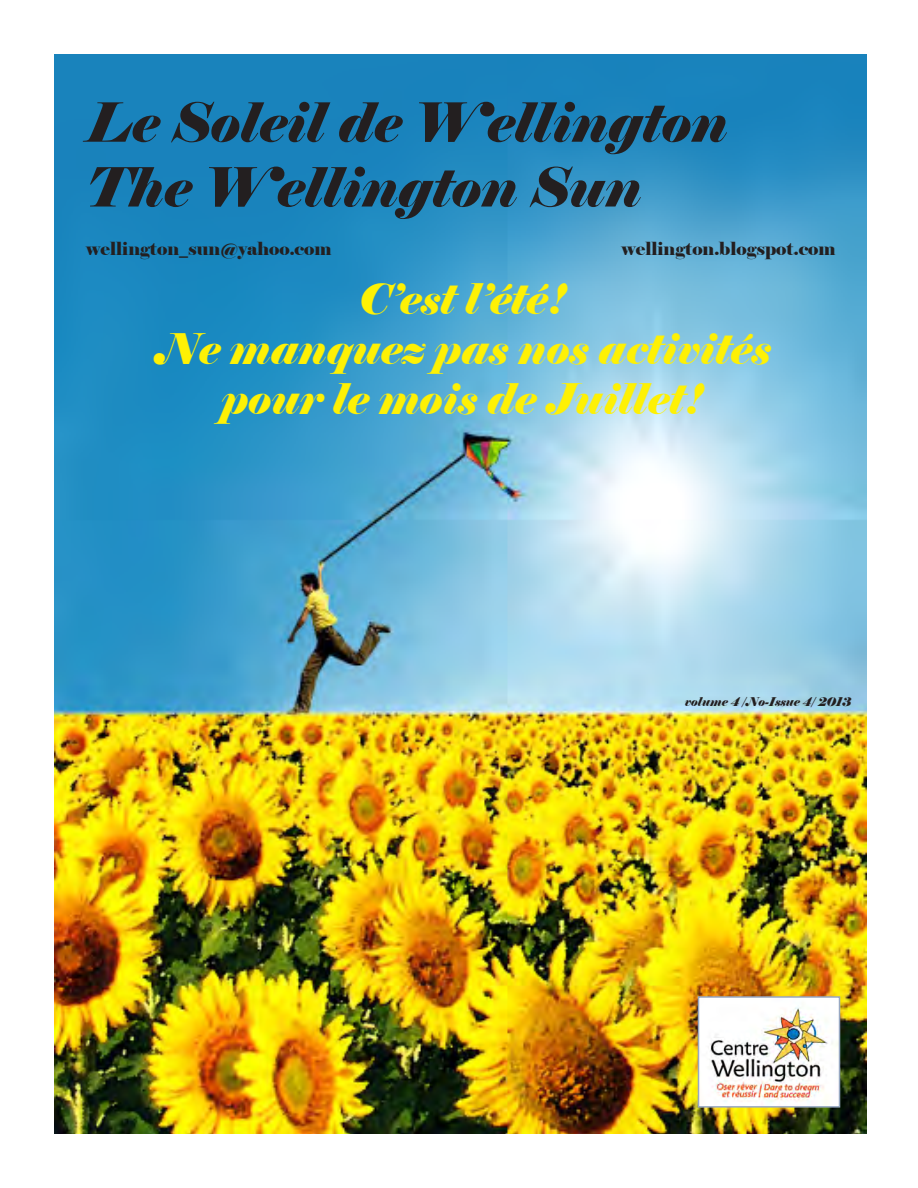
<style>
.page{position:relative;width:918px;height:1188px;background:#fff}
.page>*{position:absolute;margin:0;border:0;box-sizing:border-box;transform-origin:0 0}
.t1{font:italic 54px "Elephant";color:#231f20}
.t2{font:italic 42px "Elephant";color:#fef105}
.t3{font:18px "Elephant";color:#231f20}
.t4{font:italic 12px "Elephant";color:#231f20}
</style>
<div class="page">
<img style="left:54px;top:54px;width:812px;height:1080px">
<img style="left:701px;top:999px;width:136px;height:106px">
<div style="left:698px;top:996px;width:142px;height:112px;border:2px solid #97a8c2"></div>
<p class="t1" style="left:86px;top:89px;width:643px">Le Soleil de Wellington</p>
<p class="t1" style="left:86px;top:153px;width:557px">The Wellington Sun</p>
<p class="t3" style="left:86px;top:238px;width:247px">wellington_sun@yahoo.com</p>
<p class="t3" style="left:621px;top:238px;width:216px">wellington.blogspot.com</p>
<p class="t2" style="left:359px;top:272px;width:210px">C’est l’été!</p>
<p class="t2" style="left:155px;top:323px;width:617px">Ne manquez pas nos activités</p>
<p class="t2" style="left:222px;top:373px;width:484px">pour le mois de Juillet!</p>
<p class="t4" style="left:685px;top:694px;width:168px">volume 4 /No-Issue 4/ 2013</p>
</div>
